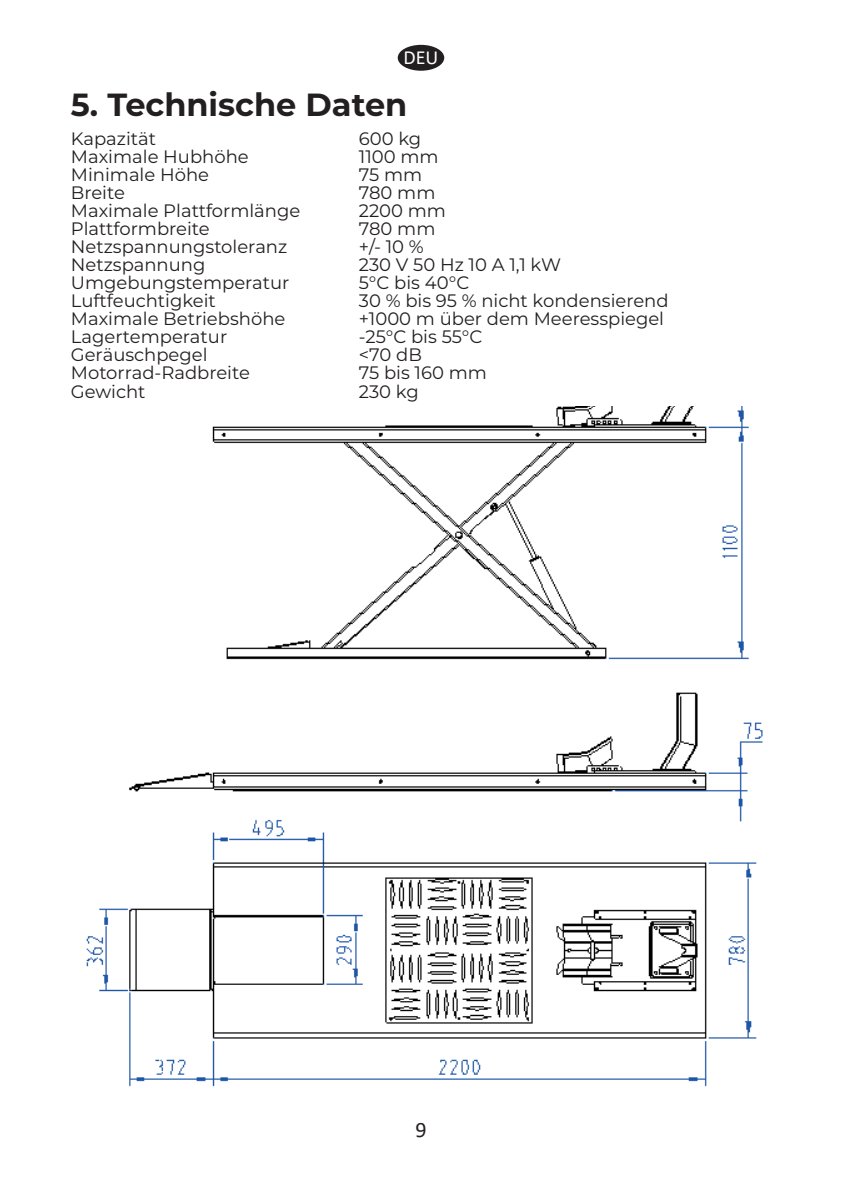
<style>
.page{position:relative;width:842px;height:1191px;background:#fff}
.page>*{position:absolute;margin:0;border:0;box-sizing:border-box;transform-origin:0 0}
.t1{font:700 32px "Montserrat";color:#231f20}
.t2{font:22px "Calibri";color:#231f20}
.t3{font:20px "Calibri";color:#fff}
.t4{font:18px "Montserrat";color:#231f20}
</style>
<div class="page">
<img style="left:86px;top:406px;width:677px;height:681px">
<div style="left:398px;top:45px;width:46px;height:26px;background:#231f20;border-radius:50%"></div>
<p class="t3" style="left:403px;top:43px;width:36px">DEU</p>
<p class="t1" style="left:71px;top:82px;width:338px">5. Technische Daten</p>
<p class="t4" style="left:71px;top:127px;width:87px">Kapazität</p>
<p class="t4" style="left:359px;top:127px;width:64px">600 kg</p>
<p class="t4" style="left:71px;top:145px;width:179px">Maximale Hubhöhe</p>
<p class="t4" style="left:359px;top:145px;width:81px">1100 mm</p>
<p class="t4" style="left:71px;top:163px;width:140px">Minimale Höhe</p>
<p class="t4" style="left:359px;top:163px;width:65px">75 mm</p>
<p class="t4" style="left:71px;top:181px;width:56px">Breite</p>
<p class="t4" style="left:359px;top:181px;width:78px">780 mm</p>
<p class="t4" style="left:71px;top:199px;width:231px">Maximale Plattformlänge</p>
<p class="t4" style="left:359px;top:199px;width:89px">2200 mm</p>
<p class="t4" style="left:71px;top:217px;width:140px">Plattformbreite</p>
<p class="t4" style="left:359px;top:217px;width:78px">780 mm</p>
<p class="t4" style="left:71px;top:235px;width:218px">Netzspannungstoleranz</p>
<p class="t4" style="left:359px;top:235px;width:66px">+/- 10 %</p>
<p class="t4" style="left:71px;top:253px;width:136px">Netzspannung</p>
<p class="t4" style="left:359px;top:253px;width:204px">230 V 50 Hz 10 A 1,1 kW</p>
<p class="t4" style="left:71px;top:271px;width:220px">Umgebungstemperatur</p>
<p class="t4" style="left:359px;top:271px;width:112px">5°C bis 40°C</p>
<p class="t4" style="left:71px;top:289px;width:147px">Luftfeuchtigkeit</p>
<p class="t4" style="left:359px;top:289px;width:311px">30 % bis 95 % nicht kondensierend</p>
<p class="t4" style="left:71px;top:307px;width:216px">Maximale Betriebshöhe</p>
<p class="t4" style="left:359px;top:307px;width:307px">+1000 m über dem Meeresspiegel</p>
<p class="t4" style="left:71px;top:325px;width:158px">Lagertemperatur</p>
<p class="t4" style="left:359px;top:325px;width:125px">-25°C bis 55°C</p>
<p class="t4" style="left:71px;top:343px;width:138px">Geräuschpegel</p>
<p class="t4" style="left:359px;top:343px;width:64px">&lt;70 dB</p>
<p class="t4" style="left:71px;top:361px;width:181px">Motorrad-Radbreite</p>
<p class="t4" style="left:359px;top:361px;width:130px">75 bis 160 mm</p>
<p class="t4" style="left:71px;top:379px;width:76px">Gewicht</p>
<p class="t4" style="left:359px;top:379px;width:61px">230 kg</p>
<p class="t2" style="left:415px;top:1114px;width:13px">9</p>
</div>
